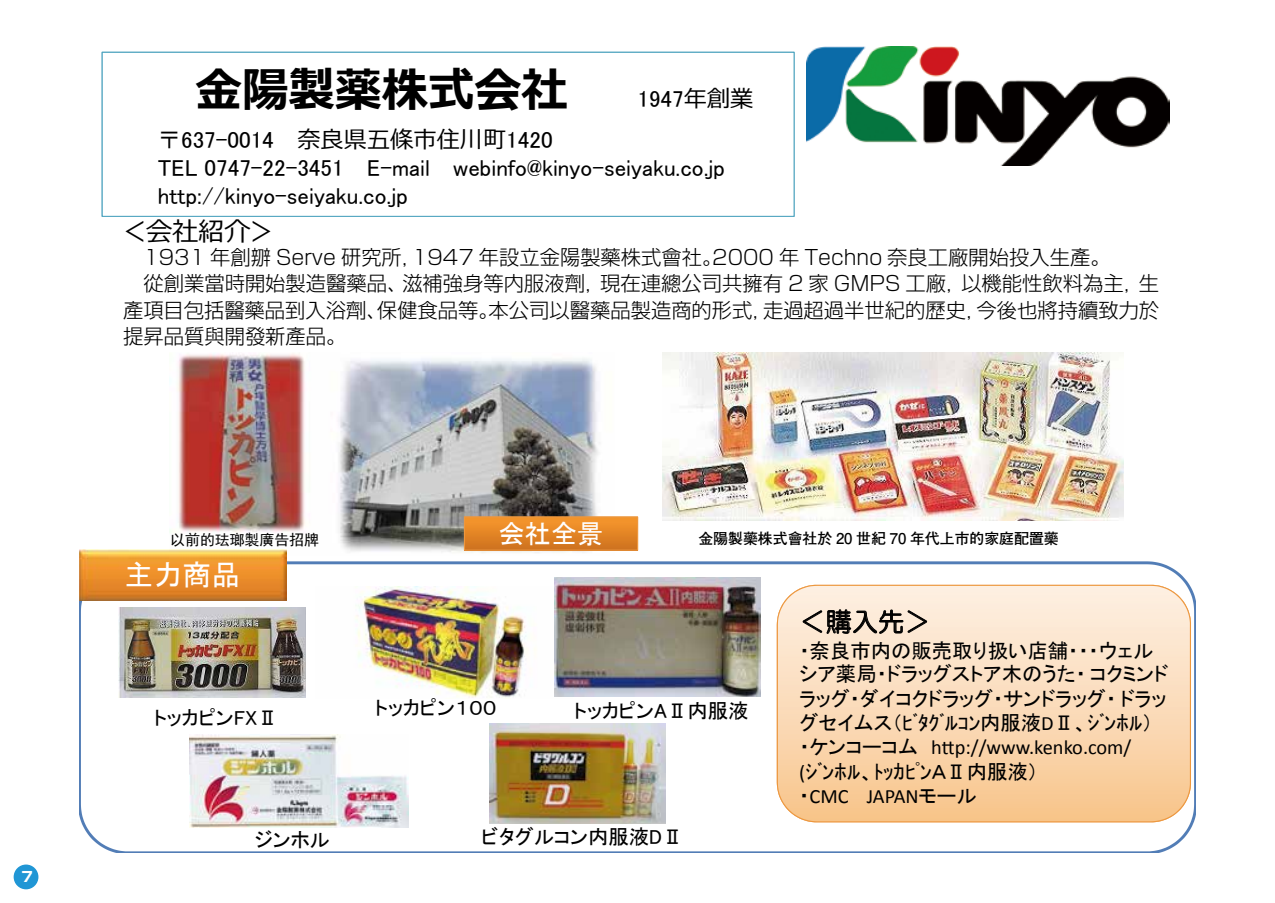
<style>
.page{position:relative;width:1275px;height:903px;background:#fff}
.page>*{position:absolute;margin:0;border:0;box-sizing:border-box;transform-origin:0 0}
.t1{font:700 46.55px "Meiryo";color:#000}
.t2{font:29.05px "MS P Gothic";color:#fff}
.t3{font:26.07px "Meiryo";color:#000}
.t4{font:26.07px "HG Maru Gothic MPRO";color:#000}
.t5{font:26.07px "MS P Gothic";color:#fff}
.t6{font:23.28px/27.8px "MS P Gothic";color:#000}
.t7{font:300 20.3px/26.2px "Shin Go Pro";color:#000}
.t8{font:20.3px/24px "MS P Gothic";color:#000}
.t9{font:20.3px "Calibri";color:#000}
.t10{font:700 14.88px "Futo Go B101 Pro";color:#000}
.t11{font:14.88px "Sim Hei";color:#000}
.t12{font:700 14px "Shin Go Pro";color:#fff}
.s1{font-family:"Meiryo"}
.s2{font-family:"MS Gothic"}
.s3{font-family:"Calibri"}
.s4{font-family:"MS P Gothic"}
</style>
<div class="page">
<img style="left:177px;top:353px;width:422px;height:203px">
<svg style="left:102px;top:52px;width:693px;height:165px"></svg>
<svg style="left:79px;top:561px;width:1116px;height:292px"></svg>
<img style="left:79px;top:549px;width:207px;height:51px">
<img style="left:316px;top:587px;width:257px;height:111px">
<img style="left:555px;top:578px;width:206px;height:118px">
<img style="left:119px;top:608px;width:187px;height:89px">
<img style="left:489px;top:723px;width:176px;height:101px">
<img style="left:662px;top:352px;width:461px;height:168px">
<svg style="left:464px;top:516px;width:174px;height:35px;background:#e28527"></svg>
<svg style="left:777px;top:585px;width:414px;height:237px;background:#fad9b6"></svg>
<svg style="left:802px;top:584px;width:126px;height:50px;background:#ddcdbc"></svg>
<img style="left:807px;top:46px;width:362px;height:119px">
<img style="left:190px;top:734px;width:218px;height:93px">
<div style="left:14px;top:864px;width:24px;height:25px;background:#2096d5;border-radius:50%"></div>
<p class="t12" style="left:21px;top:866px;width:13px">7</p>
<h1 class="t1" style="left:196px;top:57px;width:374px">金陽製薬株式会社</h1>
<p class="t6" style="left:637px;top:85px;width:118px">1947<span class="s1">年創業</span></p>
<p class="t6" style="left:158px;top:126px;width:569px"><span class="s1">〒</span>637-0014 <span class="s1">奈良県五條市住川町</span>1420<br>TEL 0747-22-3451 E-mail webinfo@kinyo-seiyaku.co.jp http://kinyo-seiyaku.co.jp</p>
<p class="t3" style="left:120px;top:213px;width:158px">＜会社紹介＞</p>
<p class="t7" style="left:123px;top:242px;width:1038px">　1931 年創辧 Serve 研究所，1947 年設立金陽製藥株式會社。2000 年 Techno 奈良工廠開始投入生產。<br>　從創業當時開始製造醫藥品、滋補強身等内服液劑，現在連總公司共擁有 2 家 GMPS 工廠，以機能性飲料為主，生產項目包括醫藥品到入浴劑、保健食品等。本公司以醫藥品製造商的形式，走過超過半世紀的歷史，今後也將持續致力於提昇品質與開發新產品。</p>
<p class="t5" style="left:499px;top:520px;width:106px">会社全景</p>
<p class="t11" style="left:170px;top:532px;width:150px">以前的珐瑯製廣告招牌</p>
<p class="t10" style="left:698px;top:526px;width:362px">金陽製藥株式會社於 20 世紀 70 年代上市的家庭配置藥</p>
<h2 class="t2" style="left:124px;top:560px;width:118px">主力商品</h2>
<p class="t8" style="left:375px;top:696px;width:123px">トッカピン１００</p>
<p class="t8" style="left:154px;top:705px;width:126px">トッカピンFX<span class="s2">Ⅱ</span></p>
<p class="t8" style="left:574px;top:699px;width:176px">トッカピンA<span class="s2">Ⅱ</span>内服液</p>
<p class="t8" style="left:255px;top:827px;width:77px">ジンホル</p>
<p class="t8" style="left:482px;top:825px;width:203px">ビタグルコン内服液D<span class="s2">Ⅱ</span></p>
<p class="t4" style="left:799px;top:608px;width:133px">＜購入先＞</p>
<p class="t8" style="left:799px;top:639px;width:371px">・奈良市内の販売取り扱い店舗・・・ウェルシア薬局・ドラッグストア木のうた・コクミンドラッグ・ダイコクドラッグ・サンドラッグ・ドラッグセイムス（ﾋﾞﾀｸﾞﾙｺﾝ内服液<span class="s3">D</span><span class="s2">Ⅱ</span>、ｼﾞﾝﾎﾙ）</p>
<p class="t9" style="left:799px;top:733px;width:333px"><span class="s4">・ケンコーコム</span> http://www.kenko.com/</p>
<p class="t8" style="left:799px;top:759px;width:240px"><span class="s3">(</span>ｼﾞﾝﾎﾙ、ﾄｯｶﾋﾟﾝＡ<span class="s2">Ⅱ</span>内服液）</p>
<p class="t9" style="left:799px;top:782px;width:179px"><span class="s4">・</span>CMC JAPAN<span class="s4">モール</span></p>
</div>
